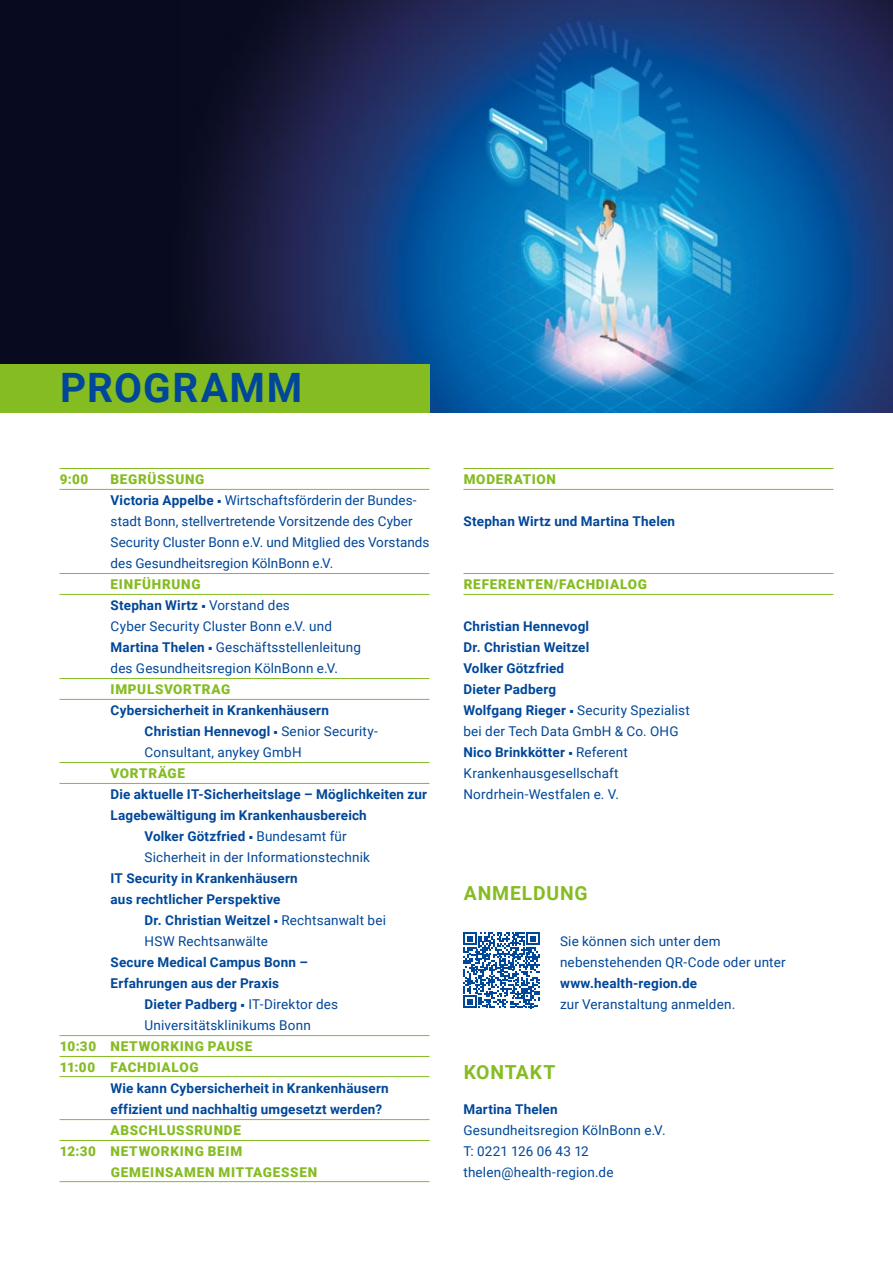
<style>
.page{position:relative;width:893px;height:1263px;background:#fff}
.page>*{position:absolute;margin:0;border:0;box-sizing:border-box;transform-origin:0 0}
.t1{font:700 40.5px "Roboto";letter-spacing:.04em;color:#004799}
.t2{font:700 19.35px "Roboto";letter-spacing:.04em;color:#85bc22}
.t3{font:13.5px/21px "Roboto";letter-spacing:.01em;color:#004799}
.t4{font:700 13.5px/21px "Roboto";letter-spacing:.015em;color:#004799}
.t5{font:900 13.5px/21px "Roboto";letter-spacing:.05em;color:#85bc22}
.s1{font-weight:900;color:#85bc22}
.s2{font-weight:700}
.s3{font-family:"Source Sans Pro";font-weight:600}
.s4{font-weight:400}
</style>
<div class="page">
<div style="left:0;top:0;width:893px;height:412px;background:#080b1f"></div>
<img style="left:197px;top:0;width:696px;height:412px">
<div style="left:0;top:364px;width:429px;height:48px;background:#85bc22"></div>
<hr style="left:60px;top:468px;width:369px;height:1px;background:#85bc22">
<hr style="left:60px;top:489px;width:369px;height:1px;background:#85bc22">
<hr style="left:60px;top:573px;width:369px;height:1px;background:#85bc22">
<hr style="left:60px;top:594px;width:369px;height:1px;background:#85bc22">
<hr style="left:60px;top:678px;width:369px;height:1px;background:#85bc22">
<hr style="left:60px;top:699px;width:369px;height:1px;background:#85bc22">
<hr style="left:60px;top:762px;width:369px;height:1px;background:#85bc22">
<hr style="left:60px;top:783px;width:369px;height:1px;background:#85bc22">
<hr style="left:60px;top:1035px;width:369px;height:1px;background:#85bc22">
<hr style="left:60px;top:1056px;width:369px;height:1px;background:#85bc22">
<hr style="left:60px;top:1076px;width:369px;height:1px;background:#85bc22">
<hr style="left:60px;top:1119px;width:369px;height:1px;background:#85bc22">
<hr style="left:60px;top:1140px;width:369px;height:1px;background:#85bc22">
<hr style="left:60px;top:1181px;width:369px;height:1px;background:#85bc22">
<hr style="left:463px;top:468px;width:370px;height:1px;background:#85bc22">
<hr style="left:463px;top:489px;width:370px;height:1px;background:#85bc22">
<hr style="left:463px;top:573px;width:370px;height:1px;background:#85bc22">
<hr style="left:463px;top:594px;width:370px;height:1px;background:#85bc22">
<svg style="left:463px;top:932px;width:76px;height:76px"></svg>
<h1 class="t1" style="left:60px;top:359px;width:243px">PROGRAMM</h1>
<p class="t5" style="left:60px;top:468px;width:30px">9:00</p>
<p class="t3" style="left:111px;top:468px;width:320px"><span class="s1">BEGRÜSSUNG<br></span><span class="s2">Victoria Appelbe</span> <span class="s3">■</span> Wirtschaftsförderin der Bundes&shy;stadt Bonn, stellvertretende Vorsitzende des Cyber Security Cluster Bonn e.V. und Mitglied des Vorstands des Gesundheitsregion KölnBonn e.V.</p>
<p class="t3" style="left:111px;top:573px;width:252px"><span class="s1">EINFÜHRUNG<br></span><span class="s2">Stephan Wirtz</span> <span class="s3">■</span> Vorstand des<br>Cyber Security Cluster Bonn e.V. und<br><span class="s2">Martina Thelen</span> <span class="s3">■</span> Geschäftsstellenleitung des Gesundheitsregion KölnBonn e.V.</p>
<p class="t5" style="left:111px;top:678px;width:121px">IMPULSVORTRAG</p>
<p class="t4" style="left:145px;top:699px;width:235px;text-indent:-34px">Cybersicherheit in Krankenhäusern<br>Christian Hennevogl <span class="s3">■</span> <span class="s4">Senior Security-<br>Consultant, anykey GmbH</span></p>
<p class="t5" style="left:111px;top:762px;width:76px">VORTRÄGE</p>
<p class="t4" style="left:111px;top:783px;width:318px">Die aktuelle IT-Sicherheitslage – Möglichkeiten zur</p>
<p class="t4" style="left:111px;top:804px;width:258px">Lagebewältigung im Krankenhausbereich</p>
<p class="t4" style="left:145px;top:825px;width:204px">Volker Götzfried <span class="s3">■</span> <span class="s4">Bundesamt für</span></p>
<p class="t3" style="left:145px;top:846px;width:227px">Sicherheit in der Informationstechnik</p>
<p class="t4" style="left:111px;top:867px;width:189px">IT Security in Krankenhäusern aus rechtlicher Perspektive</p>
<p class="t3" style="left:145px;top:909px;width:243px"><span class="s2">Dr. Christian Weitzel</span> <span class="s3">■</span> Rechtsanwalt bei<br>HSW Rechtsanwälte</p>
<p class="t4" style="left:111px;top:951px;width:199px">Secure Medical Campus Bonn –<br>Erfahrungen aus der Praxis</p>
<p class="t3" style="left:145px;top:993px;width:195px"><span class="s2">Dieter Padberg</span> <span class="s3">■</span> IT-Direktor des<br>Universitätsklinikums Bonn</p>
<p class="t5" style="left:60px;top:1035px;width:194px">10:30 NETWORKING PAUSE<br>11:00 FACHDIALOG</p>
<p class="t4" style="left:111px;top:1077px;width:280px">Wie kann Cybersicherheit in Krankenhäusern effizient und nachhaltig umgesetzt werden?</p>
<p class="t5" style="left:111px;top:1119px;width:132px">ABSCHLUSSRUNDE</p>
<p class="t5" style="left:60px;top:1140px;width:184px">12:30 NETWORKING BEIM</p>
<p class="t5" style="left:111px;top:1161px;width:208px">GEMEINSAMEN MITTAGESSEN</p>
<p class="t5" style="left:464px;top:468px;width:94px">MODERATION</p>
<p class="t4" style="left:463px;top:510px;width:213px">Stephan Wirtz und Martina Thelen</p>
<p class="t5" style="left:464px;top:573px;width:185px">REFERENTEN/FACHDIALOG</p>
<p class="t3" style="left:463px;top:615px;width:228px"><span class="s2">Christian Hennevogl<br>Dr. Christian Weitzel<br>Volker Götzfried<br>Dieter Padberg<br>Wolfgang Rieger</span> <span class="s3">■</span> Security Spezialist bei der Tech Data GmbH &amp; Co. OHG<br><span class="s2">Nico Brinkkötter</span> <span class="s3">■</span> Referent<br>Krankenhausgesellschaft<br>Nordrhein-Westfalen e. V.</p>
<h2 class="t2" style="left:464px;top:879px;width:125px">ANMELDUNG</h2>
<p class="t3" style="left:560px;top:930px;width:227px">Sie können sich unter dem nebenstehenden QR-Code oder unter</p>
<p class="t4" style="left:560px;top:972px;width:139px">www.health-region.de</p>
<p class="t3" style="left:560px;top:993px;width:177px">zur Veranstaltung anmelden.</p>
<h2 class="t2" style="left:464px;top:1058px;width:93px">KONTAKT</h2>
<p class="t4" style="left:463px;top:1098px;width:96px">Martina Thelen</p>
<p class="t3" style="left:463px;top:1119px;width:204px">Gesundheitsregion KölnBonn e.V.<br>T: 0221 126 06 43 12 thelen@health-region.de</p>
</div>
